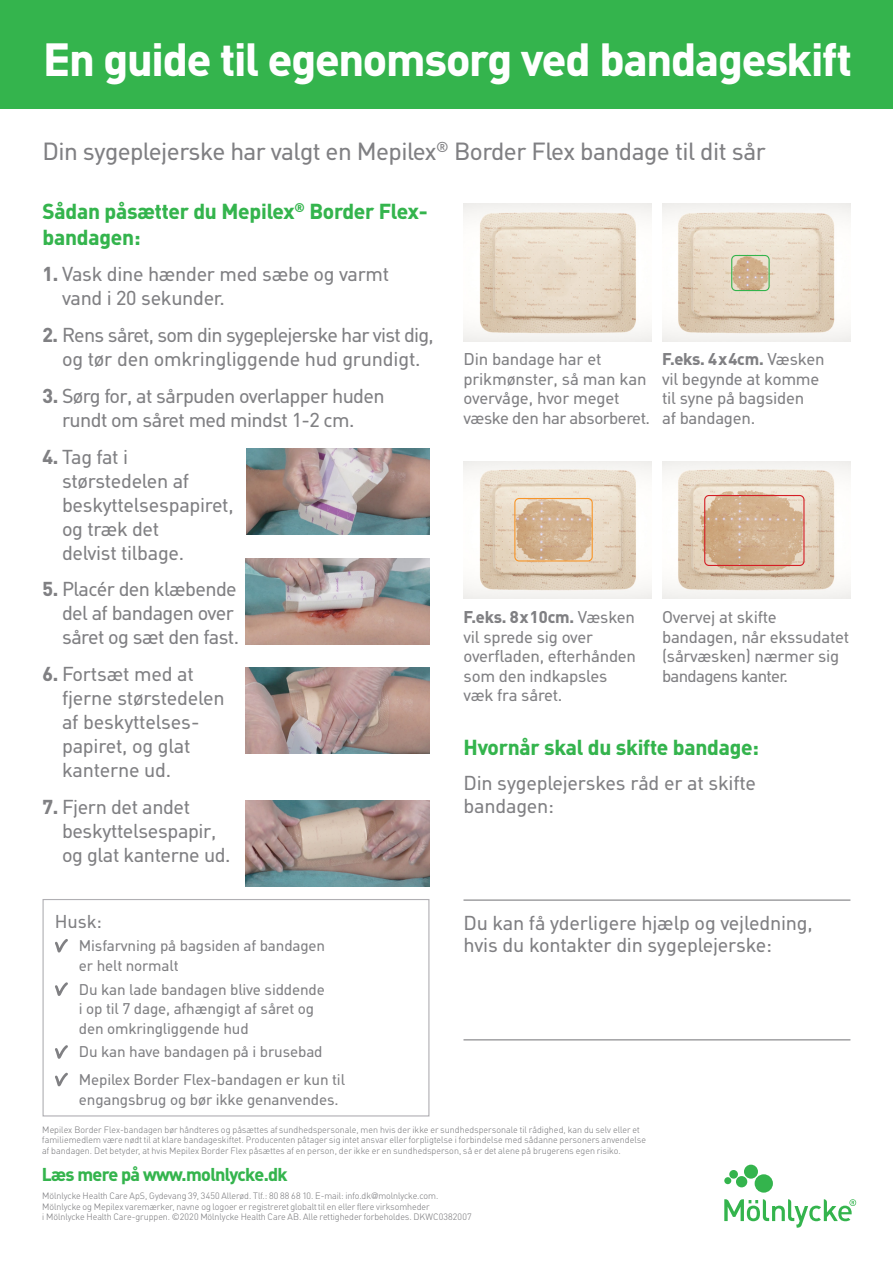
<style>
.page{position:relative;width:893px;height:1263px;background:#fff}
.page>*{position:absolute;margin:0;border:0;box-sizing:border-box;transform-origin:0 0}
.t1{font:700 45px "MHC Din";letter-spacing:-.025em;color:#fff}
.t2{font:24px "Molnlycke Din";letter-spacing:-.025em;color:#808083}
.t3{font:700 21px/25.5px "Molnlycke Din";letter-spacing:-.01em;color:#34b44d}
.t4{font:19.5px/24px "Molnlycke Din";letter-spacing:-.015em;color:#808083}
.t5{font:19.5px/24px "Molnlycke Din";letter-spacing:-.04em;color:#808083;text-align:center}
.t6{font:700 18px "Molnlycke Din";letter-spacing:-.035em;color:#34b44d}
.t7{font:18px "Molnlycke Din";color:#808083}
.t8{font:16.5px/19.5px "Molnlycke Din";letter-spacing:-.015em;color:#808083}
.t9{font:15px/19.5px "Molnlycke Din";letter-spacing:-.01em;color:#808083}
.t10{font:300 9px/10.5px "MHC Din";letter-spacing:.005em;color:#808083}
.s1{font-weight:700}
</style>
<div class="page">
<div style="left:0;top:0;width:893px;height:108px;background:#34b44d"></div>
<hr style="left:463px;top:899px;width:387px;height:2px;background:#808083">
<hr style="left:463px;top:1039px;width:387px;height:1px;background:#808083">
<svg style="left:724px;top:1165px;width:132px;height:63px"></svg>
<img style="left:463px;top:204px;width:189px;height:137px">
<img style="left:463px;top:461px;width:189px;height:137px">
<img style="left:662px;top:204px;width:188px;height:137px">
<img style="left:662px;top:461px;width:188px;height:137px">
<div style="left:731px;top:255px;width:39px;height:36px;border:1px solid #34b44d;border-radius:4px"></div>
<div style="left:514px;top:498px;width:79px;height:63px;border:1px solid #f79529;border-radius:4px"></div>
<div style="left:704px;top:495px;width:100px;height:71px;border:1px solid #d41f26;border-radius:4px"></div>
<img style="left:245px;top:800px;width:184px;height:86px">
<img style="left:245px;top:667px;width:184px;height:86px">
<img style="left:245px;top:558px;width:184px;height:86px">
<img style="left:246px;top:449px;width:183px;height:86px">
<div style="left:43px;top:899px;width:386px;height:217px;border:1px solid #b0afb3"></div>
<svg style="left:55px;top:939px;width:13px;height:14px"></svg>
<svg style="left:55px;top:982px;width:13px;height:14px"></svg>
<svg style="left:55px;top:1045px;width:13px;height:14px"></svg>
<svg style="left:55px;top:1072px;width:13px;height:15px"></svg>
<p class="t1" style="left:43px;top:32px;width:810px">En guide til egenomsorg ved bandageskift</p>
<p class="t2" style="left:43px;top:137px;width:725px">Din sygeplejerske har valgt en Mepilex<sup>®</sup> Border Flex bandage til dit sår</p>
<p class="t3" style="left:43px;top:198px;width:387px">Sådan påsætter du Mepilex<sup>®</sup> Border Flex&shy;bandagen:</p>
<p class="t4" style="left:62px;top:262px;width:329px;text-indent:-20px"><span class="s1">1.</span> Vask dine hænder med sæbe og varmt vand i 20 sekunder.</p>
<p class="t5" style="left:43px;top:323px;width:393px"><span class="s1">2.</span> Rens såret, som din sygeplejerske har vist dig, og tør den omkringliggende hud grundigt.</p>
<p class="t4" style="left:43px;top:384px;width:344px;text-align:center"><span class="s1">3.</span> Sørg for, at sårpuden overlapper huden rundt om såret med mindst 1-2 cm.</p>
<p class="t4" style="left:62px;top:445px;width:173px;text-indent:-20px"><span class="s1">4.</span> Tag fat i størstedelen af beskyttelsespapiret, og træk det<br>delvist tilbage.</p>
<p class="t4" style="left:62px;top:577px;width:179px;text-indent:-20px"><span class="s1">5.</span> Placér den klæbende del af bandagen over såret og sæt den fast.</p>
<p class="t4" style="left:62px;top:662px;width:164px;text-indent:-20px"><span class="s1">6.</span> Fortsæt med at fjerne størstedelen af beskyttelses&shy;papiret, og glat kanterne ud.</p>
<p class="t4" style="left:62px;top:795px;width:170px;text-indent:-20px"><span class="s1">7.</span> Fjern det andet beskyttelsespapir, og glat kanterne ud.</p>
<p class="t7" style="left:55px;top:910px;width:48px">Husk:</p>
<p class="t9" style="left:79px;top:936px;width:248px">Misfarvning på bagsiden af bandagen er helt normalt</p>
<p class="t9" style="left:79px;top:979px;width:247px">Du kan lade bandagen blive siddende i op til 7 dage, afhængigt af såret og den omkringliggende hud</p>
<p class="t9" style="left:79px;top:1042px;width:245px">Du kan have bandagen på i brusebad</p>
<p class="t9" style="left:79px;top:1070px;width:268px">Mepilex Border Flex-bandagen er kun til engangsbrug og bør ikke genanvendes.</p>
<p class="t8" style="left:463px;top:349px;width:188px">Din bandage har et prikmønster, så man kan overvåge, hvor meget væske den har absorberet.</p>
<p class="t8" style="left:662px;top:349px;width:164px"><span class="s1">F.eks. 4 x 4cm.</span> Væsken vil begynde at komme til syne på bagsiden<br>af bandagen.</p>
<p class="t8" style="left:463px;top:607px;width:174px"><span class="s1">F.eks. 8 x 10cm.</span> Væsken vil sprede sig over overfladen, efterhånden som den indkapsles væk fra såret.</p>
<p class="t8" style="left:662px;top:607px;width:189px">Overvej at skifte bandagen, når ekssudatet (sårvæsken) nærmer sig bandagens kanter.</p>
<p class="t3" style="left:463px;top:734px;width:297px">Hvornår skal du skifte bandage:</p>
<p class="t4" style="left:463px;top:772px;width:294px;line-height:22.5px">Din sygeplejerskes råd er at skifte bandagen:</p>
<p class="t4" style="left:463px;top:912px;width:351px;line-height:22.5px">Du kan få yderligere hjælp og vejledning, hvis du kontakter din sygeplejerske:</p>
<p class="t10" style="left:42px;top:1124px;width:605px">Mepilex Border Flex-bandagen bør håndteres og påsættes af sundhedspersonale, men hvis der ikke er sundhedspersonale til rådighed, kan du selv eller et familiemedlem være nødt til at klare bandageskiftet. Producenten påtager sig intet ansvar eller forpligtelse i forbindelse med sådanne personers anvendelse af bandagen. Det betyder, at hvis Mepilex Border Flex påsættes af en person, der ikke er en sundhedsperson, så er det alene på brugerens egen risiko.</p>
<p class="t6" style="left:42px;top:1164px;width:247px">Læs mere på www.molnlycke.dk</p>
<p class="t10" style="left:42px;top:1190px;width:431px">Mölnlycke Health Care ApS, Gydevang 39, 3450 Allerød. Tlf.: 80 88 68 10. E-mail: info.dk@molnlycke.com.<br>Mölnlycke og Mepilex varemærker, navne og logoer er registreret globalt til en eller flere virksomheder<br>i Mölnlycke Health Care-gruppen. ©2020 Mölnlycke Health Care AB. Alle rettigheder forbeholdes. DKWC0382007</p>
</div>
